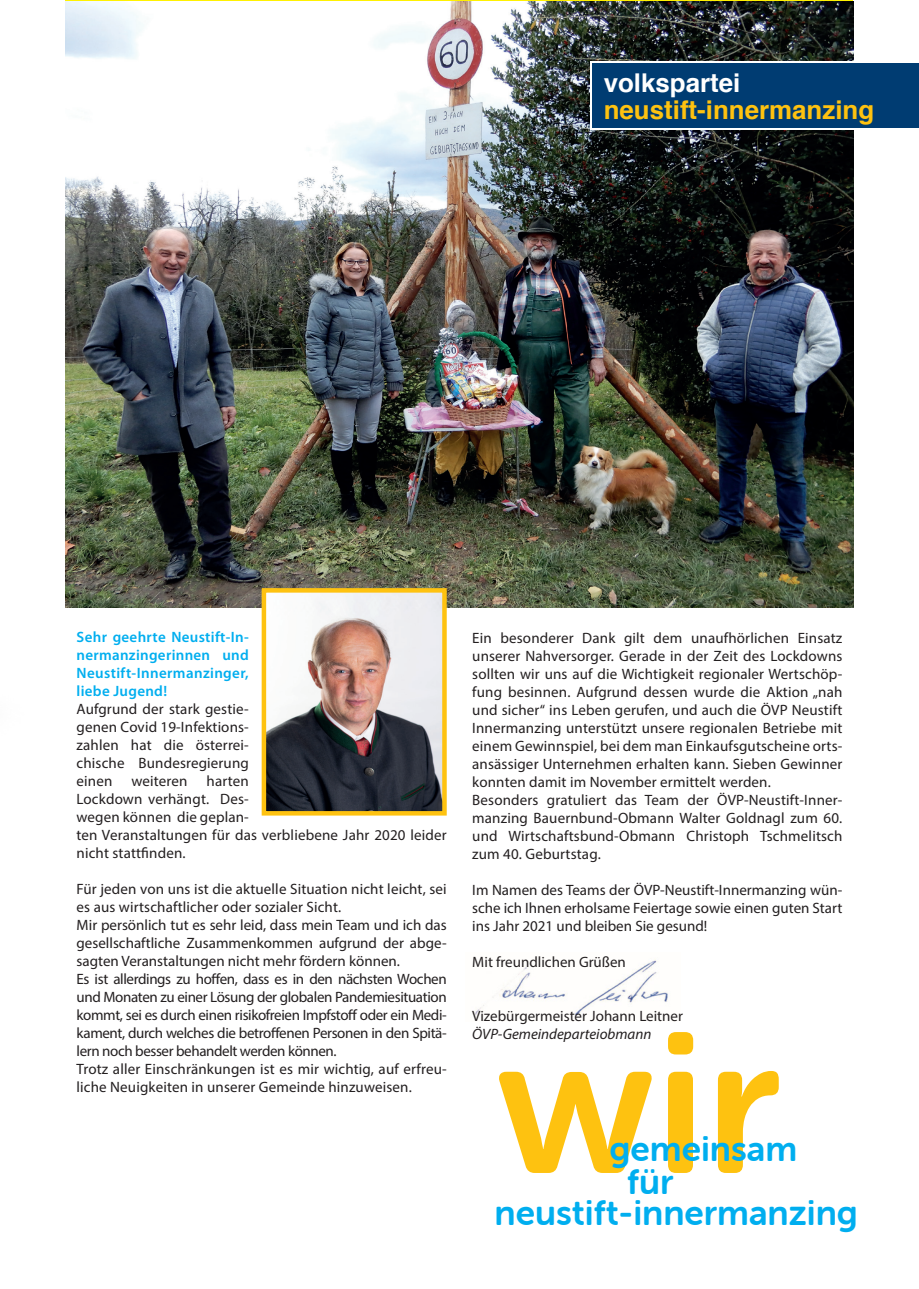
<style>
.page{position:relative;width:919px;height:1289px;background:#fff}
.page>*{position:absolute;margin:0;border:0;box-sizing:border-box;transform-origin:0 0}
.t1{font:35.4px "Museo Sans Rounded 700";color:#00aeef}
.t2{font:700 25.95px "Helvetica";color:#fec210}
.t3{font:700 25.95px "Helvetica";color:#fff}
.t4{font:15px/18px "Myriad Pro";letter-spacing:.01em;color:#231f20;text-align:justify}
.t5{font:600 15px/18px "Myriad Pro";letter-spacing:.02em;color:#00aeef;text-align:justify}
.t6{font:italic 15px "Myriad Pro";color:#231f20}
</style>
<div class="page">
<img style="left:66px;top:1px;width:787px;height:606px">
<div style="left:590px;top:62px;width:328px;height:68px;background:linear-gradient(to right,#fff,#fff)"></div>
<div style="left:592px;top:64px;width:326px;height:64px;background:#003c72"></div>
<img style="left:266px;top:593px;width:175px;height:217px">
<div style="left:261px;top:588px;width:185px;height:227px;border:4px solid #fec210"></div>
<svg style="left:499px;top:1032px;width:279px;height:140px"></svg>
<img style="left:475px;top:959px;width:193px;height:57px">
<p class="t3" style="left:603px;top:62px;width:138px">volkspartei</p>
<p class="t2" style="left:603px;top:89px;width:272px">neustift-innermanzing</p>
<p class="t5" style="left:77px;top:628px;width:174px">Sehr geehrte Neustift-In&shy;nermanzingerinnen und Neustift-Innermanzinger, liebe Jugend!</p>
<p class="t4" style="left:77px;top:699px;width:174px">Aufgrund der stark gestie&shy;genen Covid 19-Infektions&shy;zahlen hat die österrei&shy;chische Bundesregierung einen</p>
<p class="t4" style="left:77px;top:771px;width:371px;text-align:left;text-indent:130px">harten<br>Lockdown verhängt. Des-<br>wegen können die geplan-<br>ten Veranstaltungen für das verbliebene Jahr 2020 leider nicht stattfinden.</p>
<p class="t4" style="left:77px;top:879px;width:371px">Für jeden von uns ist die aktuelle Situation nicht leicht, sei es aus wirtschaftlicher oder sozialer Sicht.</p>
<p class="t4" style="left:77px;top:915px;width:371px">Mir persönlich tut es sehr leid, dass mein Team und ich das gesellschaftliche Zusammenkommen aufgrund der abge&shy;sagten Veranstaltungen nicht mehr fördern können.</p>
<p class="t4" style="left:77px;top:969px;width:371px">Es ist allerdings zu hoffen, dass es in den nächsten Wochen und Monaten zu einer Lösung der globalen Pandemiesituation kommt, sei es durch einen risikofreien Impfstoff oder ein Medi&shy;kament, durch welches die betroffenen Personen in den Spitä&shy;lern noch besser behandelt werden können.</p>
<p class="t4" style="left:77px;top:1059px;width:371px">Trotz aller Einschränkungen ist es mir wichtig, auf erfreu&shy;liche Neuigkeiten in unserer Gemeinde hinzuweisen.</p>
<p class="t4" style="left:131px;top:771px;width:57px">weiteren</p>
<p class="t4" style="left:472px;top:628px;width:371px">Ein besonderer Dank gilt dem unaufhörlichen Einsatz unserer Nahversorger. Gerade in der Zeit des Lockdowns sollten wir uns auf die Wichtigkeit regionaler Wertschöp&shy;fung besinnen. Aufgrund dessen wurde die Aktion „nah und sicher“ ins Leben gerufen, und auch die ÖVP Neustift Innermanzing unterstützt unsere regionalen Betriebe mit einem Gewinnspiel, bei dem man Einkaufsgutscheine orts&shy;ansässiger Unternehmen erhalten kann. Sieben Gewinner konnten damit im November ermittelt werden.</p>
<p class="t4" style="left:472px;top:790px;width:371px">Besonders gratuliert das Team der ÖVP-Neustift-Inner&shy;manzing Bauernbund-Obmann Walter Goldnagl zum 60. und Wirtschaftsbund-Obmann Christoph Tschmelitsch zum 40. Geburtstag.</p>
<p class="t4" style="left:472px;top:880px;width:371px">Im Namen des Teams der ÖVP-Neustift-Innermanzing wün&shy;sche ich Ihnen erholsame Feiertage sowie einen guten Start ins Jahr 2021 und bleiben Sie gesund!</p>
<p class="t4" style="left:472px;top:952px;width:155px">Mit freundlichen Grüßen</p>
<p class="t4" style="left:472px;top:1006px;width:212px">Vizebürgermeister Johann Leitner</p>
<p class="t6" style="left:472px;top:1024px;width:181px">ÖVP-Gemeindeparteiobmann</p>
<p class="t1" style="left:609px;top:1129px;width:189px">gemeinsam</p>
<p class="t1" style="left:627px;top:1162px;width:48px">für</p>
<p class="t1" style="left:494px;top:1192px;width:365px">neustift-innermanzing</p>
</div>
